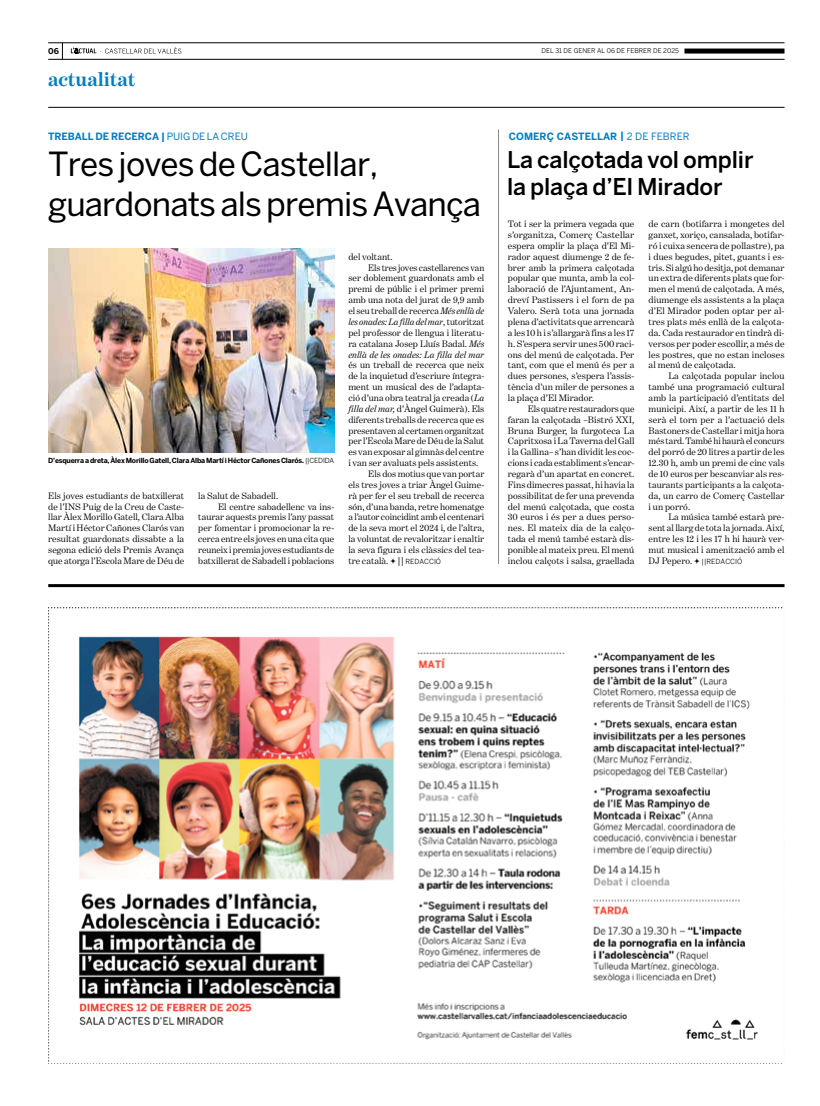
<style>
.page{position:relative;width:820px;height:1106px;background:#fff}
.page>*{position:absolute;margin:0;border:0;box-sizing:border-box;transform-origin:0 0}
.t1{font:33px/40px "Benton Sans";letter-spacing:-.025em;color:#000}
.t2{font:500 23px/27px "Benton Sans";letter-spacing:-.01em;color:#000}
.t3{font:700 20px "Benton Modern One";letter-spacing:-.005em;color:#007dc1}
.t4{font:700 10px "Benton Sans";color:#007dc1}
.t5{font:9.5px/10.9px "Benton Modern One";letter-spacing:.005em;color:#000;text-align:justify}
.t6{font:italic 9.5px "Benton Modern One";letter-spacing:.005em;color:#000}
.t7{font:700 8px "Benton Sans";color:#000}
.t8{font:700 7px "Benton Sans";letter-spacing:-.03em;color:#000}
.t9{font:7px "Benton Sans";letter-spacing:.01em;color:#000}
.t10{font:6.5px "Benton Sans";letter-spacing:.005em;color:#000}
.s1{font-weight:400}
.s2{font-style:italic}
.s3{font-style:normal}
.s4{font-family:"Benton Sans"}
.s5{font-family:"Benton Sans";font-size:7px}
.s6{font-family:"Benton Modern One";font-size:9.5px}
</style>
<div class="page">
<svg style="left:62px;top:44px;width:1px;height:15px"></svg>
<hr style="left:48px;top:107px;width:736px;height:1px;background:#000">
<hr style="left:48px;top:43px;width:736px;height:1px;background:#000">
<hr style="left:48px;top:59px;width:736px;height:1px;background:#000">
<div style="left:684px;top:49px;width:100px;height:5px;background:#000"></div>
<svg style="left:71px;top:47px;width:110px;height:7px"></svg>
<hr style="left:48px;top:584px;width:736px;height:3px;background:#000">
<img style="left:48px;top:249px;width:286px;height:203px">
<svg style="left:390px;top:558px;width:5px;height:6px"></svg>
<svg style="left:694px;top:558px;width:5px;height:6px"></svg>
<hr style="left:498px;top:129px;width:1px;height:435px;background:#8c8886">
<img style="left:48px;top:607px;width:735px;height:455px">
<p class="t7" style="left:48px;top:46px;width:12px">06</p>
<p class="t10" style="left:541px;top:47px;width:139px">DEL 31 DE GENER AL 06 DE FEBRER DE 2025</p>
<h3 class="t3" style="left:48px;top:68px;width:89px">actualitat</h3>
<p class="t4" style="left:48px;top:131px;width:201px">TREBALL DE RECERCA | <span class="s1">PUIG DE LA CREU</span></p>
<h1 class="t1" style="left:48px;top:143px;width:434px">Tres joves de Castellar, guardonats als premis Avança</h1>
<p class="t8" style="left:48px;top:456px;width:287px">D’esquerra a dreta, Àlex Morillo Gatell, Clara Alba Martí i Héctor Cañones Clarós. <span class="s1">||CEDIDA</span></p>
<p class="t5" style="left:198px;top:490px;width:81px">la Salut de Sabadell.</p>
<p class="t5" style="left:218px;top:501px;width:117px">El centre sabadellenc va ins-</p>
<p class="t5" style="left:198px;top:512px;width:137px">taurar aquests premis l’any passat</p>
<p class="t5" style="left:198px;top:522px;width:137px">per fomentar i promocionar la re-</p>
<p class="t5" style="left:198px;top:533px;width:137px">cerca entre els joves en una cita que</p>
<p class="t5" style="left:198px;top:544px;width:137px">reuneix i premia joves estudiants de</p>
<p class="t5" style="left:198px;top:555px;width:137px">batxillerat de Sabadell i poblacions</p>
<p class="t5" style="left:48px;top:490px;width:137px">Els joves estudiants de batxillerat de l’INS Puig de la Creu de Caste&shy;llar Àlex Morillo Gatell, Clara Alba Martí i Héctor Cañones Clarós van resultat guardonats dissabte a la segona edició dels Premis Avança que atorga l’Escola Mare de Déu de</p>
<p class="t5" style="left:348px;top:251px;width:46px">del voltant.</p>
<p class="t5" style="left:368px;top:262px;width:117px">Els tres joves castellarencs van</p>
<p class="t5" style="left:348px;top:273px;width:137px">ser doblement guardonats amb el</p>
<p class="t5" style="left:348px;top:284px;width:137px">premi de públic i el primer premi</p>
<p class="t5" style="left:348px;top:294px;width:137px">amb una nota del jurat de 9,9 amb</p>
<p class="t5" style="left:348px;top:305px;width:137px">el seu treball de recerca <span class="s2">Més enllà de</span></p>
<p class="t6" style="left:348px;top:316px;width:137px">les onades: La filla del mar<span class="s3">, tutoritzat</span></p>
<p class="t5" style="left:348px;top:327px;width:137px">pel professor de llengua i literatu-</p>
<p class="t5" style="left:348px;top:338px;width:137px">ra catalana Josep Lluís Badal. <span class="s2">Més</span></p>
<p class="t6" style="left:348px;top:349px;width:137px">enllà de les onades: La filla del mar</p>
<p class="t5" style="left:348px;top:360px;width:137px">és un treball de recerca que neix</p>
<p class="t5" style="left:348px;top:370px;width:137px">de la inquietud d’escriure íntegra-</p>
<p class="t5" style="left:348px;top:381px;width:137px">ment un musical des de l’adapta-</p>
<p class="t5" style="left:348px;top:392px;width:137px">ció d’una obra teatral ja creada (<span class="s2">La</span></p>
<p class="t5" style="left:348px;top:403px;width:137px"><span class="s2">filla del mar,</span> d’Àngel Guimerà). Els</p>
<p class="t5" style="left:348px;top:414px;width:137px">diferents treballs de recerca que es</p>
<p class="t5" style="left:348px;top:425px;width:137px">presentaven al certamen organitzat</p>
<p class="t5" style="left:348px;top:436px;width:137px">per l’Escola Mare de Déu de la Salut</p>
<p class="t5" style="left:348px;top:446px;width:137px">es van exposar al gimnàs del centre</p>
<p class="t5" style="left:348px;top:457px;width:131px">i van ser avaluats pels assistents.</p>
<p class="t5" style="left:368px;top:468px;width:117px">Els dos motius que van portar</p>
<p class="t5" style="left:348px;top:479px;width:137px">els tres joves a triar Àngel Guime-</p>
<p class="t5" style="left:348px;top:490px;width:137px">rà per fer el seu treball de recerca</p>
<p class="t5" style="left:348px;top:501px;width:137px">són, d’una banda, retre homenatge</p>
<p class="t5" style="left:348px;top:512px;width:137px">a l’autor coincidint amb el centenari</p>
<p class="t5" style="left:348px;top:522px;width:137px">de la seva mort el 2024 i, de l’altra,</p>
<p class="t5" style="left:348px;top:533px;width:137px">la voluntat de revaloritzar i enaltir</p>
<p class="t5" style="left:348px;top:544px;width:137px">la seva figura i els clàssics del tea-</p>
<p class="t5" style="left:348px;top:555px;width:94px">tre català. <span class="s4">||</span> <span class="s5">REDACCIÓ</span></p>
<p class="t4" style="left:508px;top:131px;width:182px">COMERÇ CASTELLAR | <span class="s1">2 DE FEBRER</span></p>
<h2 class="t2" style="left:507px;top:146px;width:248px">La calçotada vol omplir la plaça d’El Mirador</h2>
<p class="t5" style="left:507px;top:218px;width:128px">Tot i ser la primera vegada que s’organitza, Comerç Castellar espera omplir la plaça d’El Mi&shy;rador aquest diumenge 2 de fe&shy;brer amb la primera calçotada popular que munta, amb la col· laboració de l’Ajuntament, An&shy;dreví Pastissers i el forn de pa Valero. Serà tota una jornada plena d’activitats que arrencarà a les 10 h i s’allargarà fins a les 17 h. S’espera servir unes 500 raci&shy;ons del menú de calçotada. Per tant, com que el menú és per a dues persones, s’espera l’assis&shy;tència d’un miler de persones a la plaça d’El Mirador.</p>
<p class="t5" style="left:507px;top:403px;width:128px;text-indent:20px">Els quatre restauradors que faran la calçotada –Bistró XXI, Bruna Burger, la furgoteca La Capritxosa i La Taverna del Gall i la Gallina– s’han dividit les coc&shy;cions i cada establiment s’encar&shy;regarà d’un apartat en concret.<br>Fins dimecres passat, hi havia la possibilitat de fer una prevenda del menú calçotada, que costa 30 euros i és per a dues perso&shy;nes. El mateix dia de la calço&shy;tada el menú també estarà dis&shy;ponible al mateix preu. El menú inclou calçots i salsa, graellada</p>
<p class="t5" style="left:648px;top:218px;width:137px">de carn (botifarra i mongetes del ganxet, xoriço, cansalada, botifar&shy;ró i cuixa sencera de pollastre), pa i dues begudes, pitet, guants i es&shy;tris. Si algú ho desitja, pot demanar un extra de diferents plats que for&shy;men el menú de calçotada. A més, diumenge els assistents a la plaça d’El Mirador poden optar per al&shy;tres plats més enllà de la calçota&shy;da. Cada restaurador en tindrà di&shy;versos per poder escollir, a més de les postres, que no estan incloses al menú de calçotada.</p>
<p class="t5" style="left:648px;top:370px;width:137px;text-indent:20px">La calçotada popular inclou també una programació cultural amb la participació d’entitats del municipi. Així, a partir de les 11 h serà el torn per a l’actuació dels Bastoners de Castellar i mitja hora més tard. També hi haurà el concurs del porró de 20 litres a partir de les 12.30 h, amb un premi de cinc vals de 10 euros per bescanviar als res&shy;taurants participants a la calçota&shy;da, un carro de Comerç Castellar i un porró.</p>
<p class="t5" style="left:648px;top:512px;width:137px;text-indent:20px">La música també estarà pre&shy;sent al llarg de tota la jornada. Així, entre les 12 i les 17 h hi haurà ver&shy;mut musical i amenització amb el</p>
<p class="t9" style="left:648px;top:557px;width:95px"><span class="s6">DJ Pepero.</span> ||REDACCIÓ</p>
</div>
